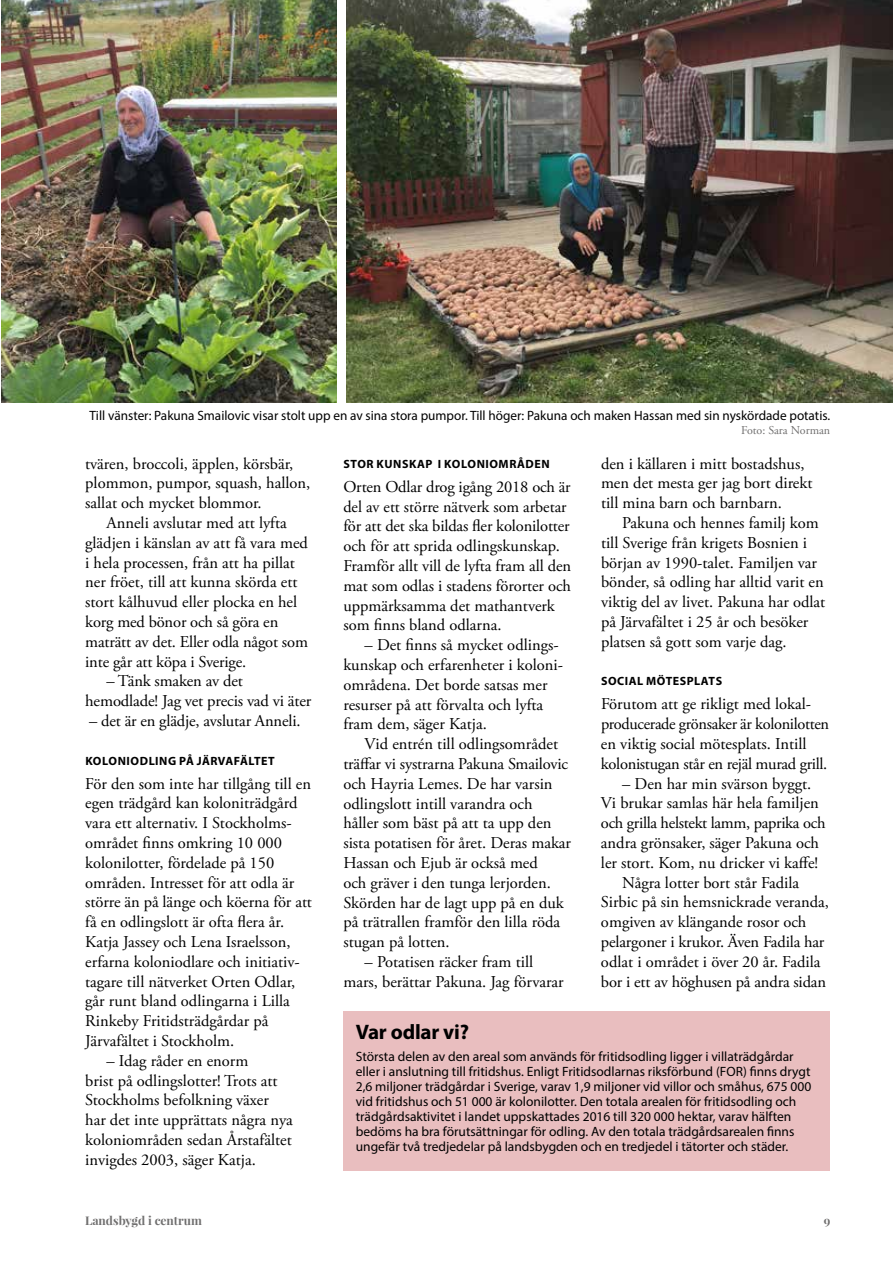
<style>
.page{position:relative;width:893px;height:1263px;background:#fff}
.page>*{position:absolute;margin:0;border:0;box-sizing:border-box;transform-origin:0 0}
.t1{font:700 21px "Myriad Pro";letter-spacing:-.01em;color:#000}
.t2{font:16.5px/19.8px "Adobe Garamond Pro";color:#000}
.t3{font:16.5px/19.8px "Adobe Garamond Pro";letter-spacing:-.02em;color:#000}
.t4{font:13.5px/15px "Myriad Pro";color:#000}
.t5{font:700 12px "Myriad Pro";letter-spacing:.04em;color:#000}
.t6{font:700 12px "Playfair Display";color:#706f6f}
.t7{font:12px "Adobe Garamond Pro";color:#706f6f}
</style>
<div class="page">
<img style="left:347px;top:0;width:546px;height:403px">
<div style="left:343px;top:1010px;width:486px;height:160px;background:#e9bebf"></div>
<img style="left:1px;top:0;width:336px;height:403px">
<p class="t4" style="left:90px;top:407px;width:742px">Till vänster: Pakuna Smailovic visar stolt upp en av sina stora pumpor. Till höger: Pakuna och maken Hassan med sin nyskördade potatis.</p>
<p class="t7" style="left:741px;top:423px;width:91px">Foto: Sara Norman</p>
<p class="t2" style="left:85px;top:454px;width:227px">tvären, broccoli, äpplen, körsbär, plommon, pumpor, squash, hallon, sallat och mycket blommor.</p>
<p class="t2" style="left:85px;top:513px;width:224px;text-indent:21px">Anneli avslutar med att lyfta glädjen i känslan av att få vara med i hela processen, från att ha pillat ner fröet, till att kunna skörda ett stort kålhuvud eller plocka en hel korg med bönor och så göra en maträtt av det. Eller odla något som inte går att köpa i Sverige.</p>
<p class="t2" style="left:85px;top:672px;width:228px;text-indent:21px">– Tänk smaken av det hemodlade! Jag vet precis vad vi äter</p>
<p class="t2" style="left:89px;top:711px;width:213px">– det är en glädje, avslutar Anneli.</p>
<p class="t5" style="left:85px;top:753px;width:191px">KOLONIODLING PÅ JÄRVAFÄLTET</p>
<p class="t2" style="left:85px;top:774px;width:228px">För den som inte har tillgång till en egen trädgård kan koloniträdgård vara ett alternativ. I Stockholms&shy;området finns omkring 10 000 kolonilotter, fördelade på 150 områden. Intresset för att odla är större än på länge och köerna för att få en odlingslott är ofta flera år.<br>Katja Jassey och Lena Israelsson, erfarna koloniodlare och initiativ&shy;tagare till nätverket Orten Odlar, går runt bland odlingarna i Lilla Rinkeby Fritidsträdgårdar på Järvafältet i Stockholm.</p>
<p class="t2" style="left:85px;top:1051px;width:209px;text-indent:21px">– Idag råder en enorm<br>brist på odlingslotter! Trots att<br>Stockholms befolkning växer har det inte upprättats några nya koloniområden sedan Årstafältet invigdes 2003, säger Katja.</p>
<p class="t5" style="left:343px;top:456px;width:208px">STOR KUNSKAP I KOLONIOMRÅDEN</p>
<p class="t2" style="left:343px;top:477px;width:229px">Orten Odlar drog igång 2018 och är del av ett större nätverk som arbetar för att det ska bildas fler kolonilotter och för att sprida odlingskunskap.<br>Framför allt vill de lyfta fram all den mat som odlas i stadens förorter och uppmärksamma det mathantverk som finns bland odlarna.</p>
<p class="t2" style="left:343px;top:636px;width:221px;text-indent:21px">– Det finns så mycket odlings&shy;kunskap och erfarenheter i koloni&shy;områdena. Det borde satsas mer resurser på att förvalta och lyfta fram dem, säger Katja.</p>
<p class="t2" style="left:343px;top:735px;width:229px;text-indent:21px">Vid entrén till odlingsområdet träffar vi systrarna Pakuna Smailovic och Hayria Lemes. De har varsin odlingslott intill varandra och håller som bäst på att ta upp den sista potatisen för året. Deras makar<br>Hassan och Ejub är också med<br>och gräver i den tunga lerjorden.<br>Skörden har de lagt upp på en duk på trätrallen framför den lilla röda stugan på lotten.</p>
<p class="t2" style="left:343px;top:952px;width:222px;text-align:center">– Potatisen räcker fram till<br>mars, berättar Pakuna. Jag förvarar</p>
<p class="t2" style="left:601px;top:454px;width:213px">den i källaren i mitt bostadshus, men det mesta ger jag bort direkt till mina barn och barnbarn.</p>
<p class="t2" style="left:601px;top:513px;width:226px;text-indent:21px">Pakuna och hennes familj kom till Sverige från krigets Bosnien i början av 1990-talet. Familjen var bönder, så odling har alltid varit en viktig del av livet. Pakuna har odlat på Järvafältet i 25 år och besöker platsen så gott som varje dag.</p>
<p class="t5" style="left:601px;top:673px;width:123px">SOCIAL MÖTESPLATS</p>
<p class="t3" style="left:601px;top:695px;width:230px">Förutom att ge rikligt med lokal&shy;producerade grönsaker är kolonilotten en viktig social mötesplats. Intill kolonistugan står en rejäl murad grill.</p>
<p class="t2" style="left:622px;top:774px;width:191px">– Den har min svärson byggt.</p>
<p class="t2" style="left:601px;top:794px;width:219px">Vi brukar samlas här hela familjen</p>
<p class="t3" style="left:601px;top:814px;width:226px">och grilla helstekt lamm, paprika och</p>
<p class="t2" style="left:601px;top:833px;width:220px">andra grönsaker, säger Pakuna och</p>
<p class="t2" style="left:601px;top:853px;width:219px">ler stort. Kom, nu dricker vi kaffe!</p>
<p class="t2" style="left:622px;top:873px;width:178px">Några lotter bort står Fadila</p>
<p class="t2" style="left:601px;top:893px;width:229px">Sirbic på sin hemsnickrade veranda,</p>
<p class="t2" style="left:601px;top:913px;width:207px">omgiven av klängande rosor och</p>
<p class="t2" style="left:601px;top:932px;width:225px">pelargoner i krukor. Även Fadila har</p>
<p class="t2" style="left:601px;top:952px;width:221px">odlat i området i över 20 år. Fadila</p>
<p class="t2" style="left:601px;top:972px;width:227px">bor i ett av höghusen på andra sidan</p>
<p class="t1" style="left:356px;top:1018px;width:115px">Var odlar vi?</p>
<p class="t4" style="left:356px;top:1049px;width:457px">Största delen av den areal som används för fritidsodling ligger i villaträdgårdar eller i anslutning till fritidshus. Enligt Fritidsodlarnas riksförbund (FOR) finns drygt 2,6 miljoner trädgårdar i Sverige, varav 1,9 miljoner vid villor och småhus, 675 000 vid fritidshus och 51 000 är kolonilotter. Den totala arealen för fritidsodling och trädgårdsaktivitet i landet uppskattades 2016 till 320 000 hektar, varav hälften bedöms ha bra förutsättningar för odling. Av den totala trädgårdsarealen finns ungefär två tredjedelar på landsbygden och en tredjedel i tätorter och städer.</p>
<p class="t6" style="left:85px;top:1213px;width:118px">Landsbygd i centrum</p>
<p class="t6" style="left:824px;top:1213px;width:8px">9</p>
</div>
